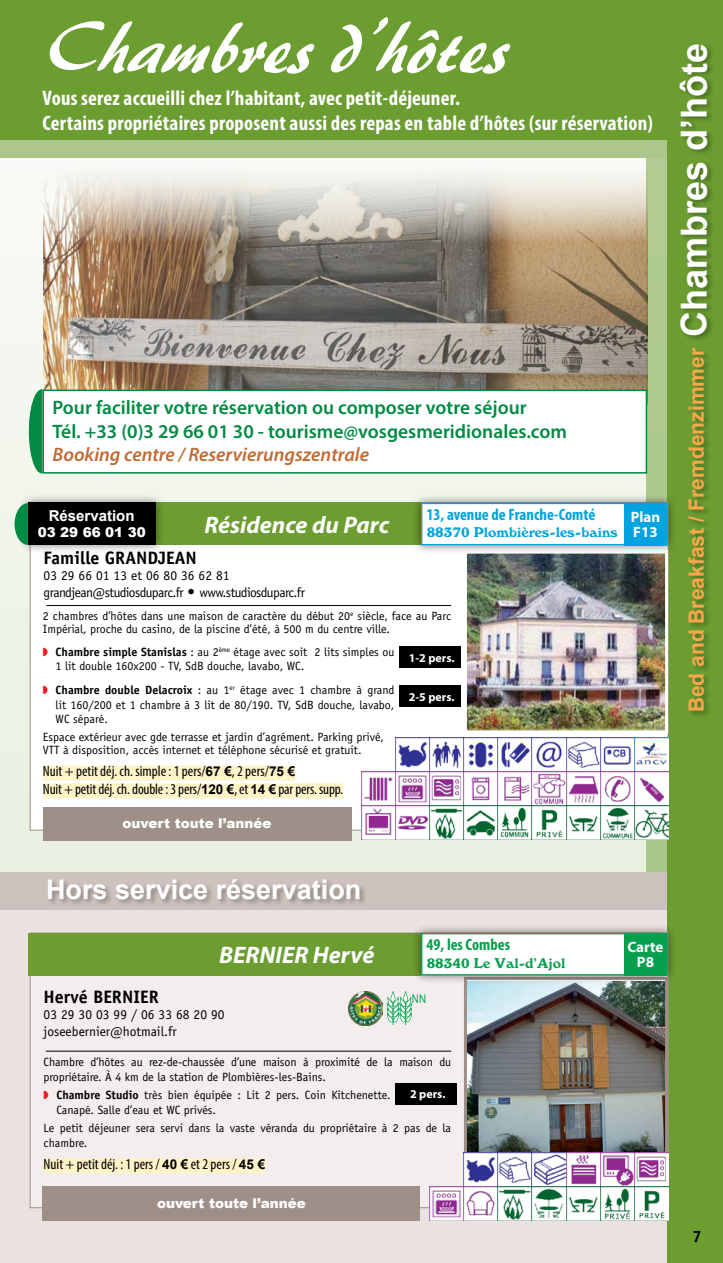
<style>
.page{position:relative;width:723px;height:1263px;background:#eff4e9}
.page>*{position:absolute;margin:0;border:0;box-sizing:border-box;transform-origin:0 0}
.t1{font:italic 72px "Brushstroke 35";color:#fff}
.t2{font:700 27px "Arial";color:#fff}
.t3{font:italic 700 24px "Myriad Pro";color:#fff}
.t4{font:700 condensed 21px/25.2px "Myriad Pro";letter-spacing:.01em;color:#fff}
.t5{font:700 21px "Arial";color:#faa74a}
.t6{font:600 19.5px/23.4px "Myriad Pro";color:#008a43}
.t7{font:italic 600 19.5px "Myriad Pro";color:#c06b36}
.t8{font:700 18px "Officina Sans";color:#000}
.t9{font:700 condensed 16.5px "Myriad Pro";color:#01a4de}
.t10{font:700 condensed 16.5px "Myriad Pro";color:#059f4e}
.t11{font:700 16.5px "Officina Sans";color:#000}
.t12{font:condensed 15px/17.7px "Myriad Pro";color:#000}
.t13{font:700 15px/15px "Myriad Pro";color:#fff}
.t14{font:700 15px "Arial";color:#fff}
.t15{font:14.25px "Wren Normal";color:#01a4de}
.t16{font:14.25px "Wren Normal";color:#059f4e}
.t17{font:13.5px/16.5px "Officina Sans";letter-spacing:-.04em;color:#000}
.t18{font:900 13.5px "Arial";color:#fff}
.t19{font:13.5px/16.5px "Officina Sans";color:#000}
.t20{font:12px/14.4px "Officina Sans";color:#000}
.t21{font:700 12px "Myriad Pro";color:#fff}
.t22{font:12px "Arial Narrow";color:#02a64d}
.s1{font-size:15px}
.s2{font-weight:700}
.s3{font-family:"Arial";font-weight:700;font-stretch:normal;font-size:13.5px}
.s4{font-size:36px;color:#fff}
</style>
<div class="page">
<div style="left:646px;top:0;width:22px;height:1263px;background:#afca90"></div>
<div style="left:0;top:0;width:723px;height:140px;background:#6b9d31"></div>
<div style="left:0;top:140px;width:723px;height:17px;background:#adc68b"></div>
<div style="left:0;top:872px;width:723px;height:391px;background:#e9e2e0"></div>
<div style="left:0;top:872px;width:723px;height:37px;background:#cdc2bd"></div>
<div style="left:46px;top:878px;width:321px;height:28px;background:#000;opacity:.3"></div>
<img style="left:44px;top:157px;width:603px;height:233px">
<div style="left:668px;top:0;width:55px;height:1263px;background:#6b9d31"></div>
<div style="left:678px;top:42px;width:37px;height:676px;background:#000;opacity:.3"></div>
<div style="left:30px;top:502px;width:638px;height:328px;background:#fff;border:1px solid #9f8f89"></div>
<div style="left:30px;top:933px;width:638px;height:275px;background:#f3eeed;border:1px solid #9f8f89"></div>
<div style="left:43px;top:766px;width:252px;height:15px;background:#fff3c8"></div>
<div style="left:43px;top:783px;width:300px;height:15px;background:#fff3c8"></div>
<div style="left:155px;top:503px;width:266px;height:42px;background:#6b9d31"></div>
<div style="left:44px;top:1158px;width:221px;height:15px;background:#fff3c8"></div>
<hr style="left:47px;top:605px;width:404px;height:1px;background:#000">
<div style="left:155px;top:933px;width:266px;height:42px;background:#6b9d31"></div>
<hr style="left:46px;top:1051px;width:405px;height:1px;background:#000">
<div style="left:43px;top:807px;width:308px;height:33px;background:#9f8f89"></div>
<div style="left:43px;top:1186px;width:377px;height:34px;background:#9f8f89"></div>
<img style="left:468px;top:555px;width:196px;height:174px">
<div style="left:464px;top:551px;width:204px;height:182px;border:3px solid #fff"></div>
<img style="left:468px;top:984px;width:196px;height:168px">
<div style="left:464px;top:977px;width:204px;height:183px;border:3px solid #9f8f89"></div>
<img style="left:396px;top:738px;width:238px;height:34px">
<svg style="left:634px;top:738px;width:34px;height:34px"></svg>
<img style="left:362px;top:772px;width:34px;height:34px">
<svg style="left:396px;top:772px;width:34px;height:34px"></svg>
<svg style="left:430px;top:772px;width:34px;height:34px"></svg>
<svg style="left:464px;top:772px;width:34px;height:34px"></svg>
<svg style="left:498px;top:772px;width:34px;height:34px"></svg>
<svg style="left:532px;top:772px;width:34px;height:34px"></svg>
<svg style="left:566px;top:772px;width:34px;height:34px"></svg>
<svg style="left:600px;top:772px;width:34px;height:34px"></svg>
<svg style="left:634px;top:772px;width:34px;height:34px"></svg>
<svg style="left:362px;top:806px;width:34px;height:34px"></svg>
<svg style="left:396px;top:806px;width:34px;height:34px"></svg>
<svg style="left:430px;top:806px;width:34px;height:34px"></svg>
<svg style="left:464px;top:806px;width:34px;height:34px"></svg>
<svg style="left:498px;top:806px;width:34px;height:34px"></svg>
<svg style="left:532px;top:806px;width:34px;height:34px"></svg>
<svg style="left:566px;top:806px;width:34px;height:34px"></svg>
<svg style="left:600px;top:806px;width:34px;height:34px"></svg>
<svg style="left:634px;top:806px;width:34px;height:34px"></svg>
<img style="left:464px;top:1152px;width:34px;height:34px">
<svg style="left:498px;top:1152px;width:34px;height:34px"></svg>
<svg style="left:532px;top:1152px;width:34px;height:34px"></svg>
<svg style="left:566px;top:1152px;width:34px;height:34px"></svg>
<svg style="left:600px;top:1152px;width:34px;height:34px"></svg>
<svg style="left:634px;top:1152px;width:34px;height:34px"></svg>
<img style="left:430px;top:1186px;width:34px;height:34px">
<svg style="left:464px;top:1186px;width:34px;height:34px"></svg>
<svg style="left:498px;top:1186px;width:34px;height:34px"></svg>
<svg style="left:532px;top:1186px;width:34px;height:34px"></svg>
<svg style="left:566px;top:1186px;width:34px;height:34px"></svg>
<svg style="left:600px;top:1186px;width:34px;height:34px"></svg>
<svg style="left:634px;top:1186px;width:34px;height:34px"></svg>
<div style="left:28px;top:933px;width:127px;height:42px;background:#6b9d31"></div>
<img style="left:349px;top:991px;width:34px;height:34px">
<svg style="left:387px;top:991px;width:25px;height:34px"></svg>
<div style="left:399px;top:647px;width:61px;height:21px;background:#000"></div>
<div style="left:399px;top:686px;width:61px;height:21px;background:#000"></div>
<div style="left:395px;top:1083px;width:61px;height:21px;background:#000"></div>
<div style="left:412px;top:494px;width:265px;height:60px;background:#000;opacity:.5"></div>
<div style="left:421px;top:503px;width:247px;height:42px;background:#fff;border:1px solid #01a4de"></div>
<div style="left:624px;top:503px;width:43px;height:42px;background:#01a4de"></div>
<div style="left:412px;top:924px;width:265px;height:60px;background:#000;opacity:.5"></div>
<div style="left:421px;top:933px;width:247px;height:42px;background:#fff;border:1px solid #059f4e"></div>
<div style="left:624px;top:933px;width:43px;height:42px;background:#059f4e"></div>
<div style="left:19px;top:493px;width:146px;height:61px;background:#000;opacity:.5"></div>
<div style="left:28px;top:502px;width:127px;height:43px;background:#000"></div>
<svg style="left:15px;top:503px;width:13px;height:42px"></svg>
<div style="left:43px;top:390px;width:603px;height:83px;background:#fff"></div>
<div style="left:43px;top:390px;width:604px;height:84px;border:2px solid #008a43"></div>
<svg style="left:29px;top:389px;width:14px;height:85px"></svg>
<h1 class="t1" style="left:43px;top:-4px;width:468px">Chambres d’hôtes</h1>
<h3 class="t4" style="left:43px;top:85px;width:612px">Vous serez accueilli chez l’habitant, avec petit-déjeuner.<br>Certains propriétaires proposent aussi des repas en table d’hôtes (sur réservation)</h3>
<h3 class="t6" style="left:53px;top:395px;width:516px">Pour faciliter votre réservation ou composer votre séjour<br>Tél. +33 (0)3 29 66 01 30 - tourisme@vosgesmeridionales.com</h3>
<h3 class="t7" style="left:53px;top:442px;width:318px">Booking centre / Reservierungszentrale</h3>
<p class="t14" style="left:49px;top:506px;width:87px">Réservation</p>
<p class="t18" style="left:38px;top:523px;width:110px">03 29 66 01 30</p>
<h3 class="t3" style="left:204px;top:509px;width:186px">Résidence du Parc</h3>
<h3 class="t9" style="left:426px;top:504px;width:170px">13, avenue de Franche-Comté</h3>
<p class="t15" style="left:427px;top:524px;width:192px">88370 Plombières-les-bains</p>
<h3 class="t8" style="left:44px;top:546px;width:155px">Famille GRANDJEAN</h3>
<p class="t17" style="left:44px;top:567px;width:263px">03 29 66 01 13 et 06 80 36 62 81 grandjean@studiosduparc.fr <span class="s1">•</span> www.studiosduparc.fr</p>
<p class="t20" style="left:43px;top:609px;width:410px;line-height:13.5px">2 chambres d’hôtes dans une maison de caractère du début 20<sup>e</sup> siècle, face au Parc<br>Impérial, proche du casino, de la piscine d’été, à 500 m du centre ville.</p>
<p class="t20" style="left:56px;top:645px;width:340px"><span class="s2">Chambre simple Stanislas</span> : au 2<sup>ème</sup> étage avec soit 2 lits simples ou<br>1 lit double 160x200 - TV, SdB douche, lavabo, WC.</p>
<p class="t20" style="left:56px;top:683px;width:340px;text-align:justify"><span class="s2">Chambre double Delacroix</span> : au 1<sup>er</sup> étage avec 1 chambre à grand lit 160/200 et 1 chambre à 3 lit de 80/190. TV, SdB douche, lavabo, WC séparé.</p>
<p class="t20" style="left:43px;top:730px;width:343px;line-height:13.5px">Espace extérieur avec gde terrasse et jardin d’agrément. Parking privé,<br>VTT à disposition, accès internet et téléphone sécurisé et gratuit.</p>
<p class="t12" style="left:43px;top:762px;width:302px">Nuit + petit déj. ch. simple : 1 pers/<span class="s3">67 €</span>, 2 pers/<span class="s3">75 €<br></span>Nuit + petit déj. ch. double : 3 pers/<span class="s3">120 €</span>, et <span class="s3">14 €</span> par pers. supp.</p>
<p class="t21" style="left:409px;top:650px;width:47px">1-2 pers.</p>
<p class="t21" style="left:409px;top:689px;width:47px">2-5 pers.</p>
<p class="t18" style="left:123px;top:814px;width:150px">ouvert toute l’année</p>
<p class="t13" style="left:631px;top:509px;width:31px">Plan<br>F13</p>
<h3 class="t5" style="left:682px;top:712px;width:671px;rotate:-90deg">Bed and Breakfast / Fremdenzimmer <span class="s4">Chambres d’hôte</span></h3>
<h2 class="t2" style="left:46px;top:871px;width:317px">Hors service réservation</h2>
<h3 class="t3" style="left:219px;top:939px;width:157px">BERNIER Hervé</h3>
<h3 class="t8" style="left:44px;top:985px;width:117px">Hervé BERNIER</h3>
<p class="t19" style="left:44px;top:1006px;width:182px">03 29 30 03 99 / 06 33 68 20 90 joseebernier@hotmail.fr</p>
<h3 class="t10" style="left:426px;top:934px;width:85px">49, les Combes</h3>
<p class="t16" style="left:427px;top:954px;width:140px">88340 Le Val-d’Ajol</p>
<p class="t22" style="left:412px;top:989px;width:16px">NN</p>
<p class="t20" style="left:44px;top:1055px;width:409px">Chambre d’hôtes au rez-de-chaussée d’une maison à proximité de la maison du propriétaire. À 4 km de la station de Plombières-les-Bains.</p>
<p class="t20" style="left:56px;top:1088px;width:336px"><span class="s2">Chambre Studio</span> très bien équipée : Lit 2 pers. Coin Kitchenette.<br>Canapé. Salle d’eau et WC privés.</p>
<p class="t20" style="left:44px;top:1121px;width:409px">Le petit déjeuner sera servi dans la vaste véranda du propriétaire à 2 pas de la chambre.</p>
<p class="t12" style="left:44px;top:1155px;width:223px">Nuit + petit déj. : 1 pers / <span class="s3">40 €</span> et 2 pers / <span class="s3">45 €</span></p>
<p class="t21" style="left:410px;top:1086px;width:37px">2 pers.</p>
<p class="t18" style="left:157px;top:1194px;width:150px">ouvert toute l’année</p>
<p class="t13" style="left:627px;top:939px;width:38px;text-align:center">Carte<br>P8</p>
<h3 class="t11" style="left:692px;top:1226px;width:11px">7</h3>
</div>
